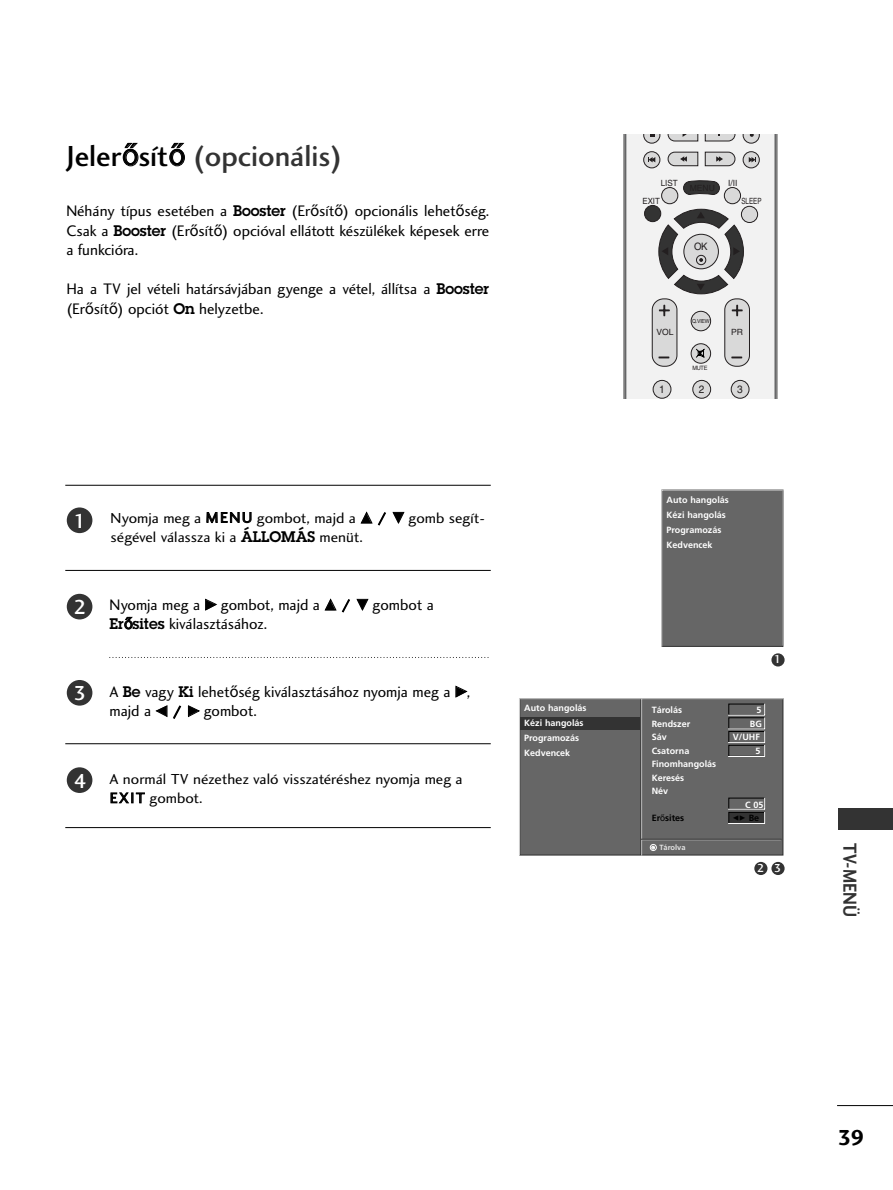
<style>
.page{position:relative;width:893px;height:1190px;background:#fff}
.page>*{position:absolute;margin:0;border:0;box-sizing:border-box;transform-origin:0 0}
.t1{font:30px "Charlotte Sans Medium Plain";color:#333}
.t2{font:22.5px "Charlotte Sans Bold Plain";color:#000}
.t3{font:21px "Charlotte Sans Medium Plain";color:#fff}
.t4{font:19.5px "Charlotte Sans Bold Plain";color:#333;scale:.9 1}
.t5{font:15.75px/19.5px "Charlotte Sans Book Plain";color:#000}
.t6{font:15px/19.5px "Charlotte Sans Book Plain";color:#000;scale:1.05 1}
.t7{font:12px "Charlotte Sans Medium Plain";color:#fff}
.t8{font:10.65px "Helvetica";color:#231f20;scale:.94 1}
.t9{font:10.2px "Helvetica";color:#231f20;scale:.94 1}
.t10{font:700 9px/15px "Frutiger";color:#fff}
.t11{font:700 9px "Frutiger";color:#000}
.t12{font:8.55px "Helvetica";color:#231f20}
.t13{font:8.55px "Helvetica";color:#231f20;scale:.73 1}
.t14{font:8.55px "Helvetica";color:#231f20;scale:.92 1}
.t15{font:8.55px "Helvetica";color:#231f20;scale:.94 1}
.t16{font:700 7.5px "Frutiger";color:#e6e6e6}
.t17{font:6px "Helvetica";color:#231f20;scale:.94 1}
.t18{font:6px "FZDING33";color:#000}
.t19{font:5.55px "Helvetica";color:#231f20;scale:.94 1}
.s1{color:#000}
.s2{font-family:"Manual Four";color:#000}
.s3{font-family:"Lubalin Graph";font-weight:600;font-size:15px}
.s4{font-family:"Manual Four"}
.s5{font-family:"FZDING33";font-size:12px}
.s6{font-size:15.75px}
.s7{font-family:"Lubalin Graph";font-weight:600}
.s8{font-family:"Manual Four";font-weight:400}
.s9{font-family:"Frutiger";font-weight:700;font-size:9px}
</style>
<div class="page">
<hr style="left:837px;top:1105px;width:55px;height:1px;background:#000">
<div style="left:838px;top:808px;width:54px;height:22px;background:#333"></div>
<hr style="left:65px;top:743px;width:425px;height:1px;background:#000">
<hr style="left:65px;top:827px;width:425px;height:1px;background:#000">
<svg style="left:623px;top:135px;width:154px;height:263px"></svg>
<hr style="left:65px;top:485px;width:425px;height:1px;background:#000">
<hr style="left:65px;top:570px;width:425px;height:1px;background:#000">
<svg style="left:110px;top:657px;width:379px;height:1px"></svg>
<div style="left:642px;top:699px;width:140px;height:155px;background:#666"></div>
<div style="left:641px;top:698px;width:142px;height:157px;border:1px solid #333"></div>
<div style="left:729px;top:812px;width:35px;height:11px;background:#333"></div>
<div style="left:728px;top:812px;width:37px;height:11px;border:1px solid #000"></div>
<hr style="left:641px;top:698px;width:142px;height:1px;background:#ccc">
<hr style="left:641px;top:698px;width:1px;height:157px;background:#ccc">
<div style="left:728px;top:703px;width:37px;height:12px;border:1px solid #000"></div>
<hr style="left:728px;top:715px;width:37px;height:1px;background:#fff">
<div style="left:728px;top:717px;width:37px;height:12px;border:1px solid #000"></div>
<hr style="left:728px;top:728px;width:37px;height:1px;background:#fff">
<div style="left:728px;top:731px;width:37px;height:12px;border:1px solid #000"></div>
<hr style="left:728px;top:742px;width:37px;height:1px;background:#fff">
<div style="left:728px;top:745px;width:37px;height:11px;border:1px solid #000"></div>
<svg style="left:764px;top:703px;width:1px;height:53px"></svg>
<hr style="left:728px;top:756px;width:37px;height:1px;background:#fff">
<div style="left:728px;top:797px;width:37px;height:12px;border:1px solid #000"></div>
<hr style="left:728px;top:808px;width:37px;height:1px;background:#fff">
<svg style="left:764px;top:797px;width:1px;height:26px"></svg>
<hr style="left:728px;top:823px;width:37px;height:1px;background:#fff">
<hr style="left:641px;top:839px;width:139px;height:1px;background:#ccc">
<hr style="left:641px;top:838px;width:140px;height:1px;background:#333">
<div style="left:650px;top:844px;width:6px;height:7px;border:1px solid #fff;border-radius:50%"></div>
<svg style="left:651px;top:845px;width:4px;height:4px"></svg>
<div style="left:520px;top:699px;width:120px;height:155px;background:#666"></div>
<div style="left:519px;top:698px;width:122px;height:157px;border:1px solid #333"></div>
<div style="left:520px;top:717px;width:120px;height:13px;background:#333"></div>
<hr style="left:519px;top:698px;width:122px;height:1px;background:#ccc">
<hr style="left:519px;top:698px;width:1px;height:157px;background:#ccc">
<div style="left:662px;top:490px;width:120px;height:156px;background:#666"></div>
<div style="left:661px;top:489px;width:122px;height:158px;border:1px solid #333"></div>
<div style="left:771px;top:653px;width:13px;height:13px;background:#333;border-radius:50%"></div>
<div style="left:754px;top:862px;width:13px;height:13px;background:#333;border-radius:50%"></div>
<div style="left:771px;top:862px;width:13px;height:13px;background:#333;border-radius:50%"></div>
<hr style="left:662px;top:489px;width:121px;height:1px;background:#ccc">
<hr style="left:661px;top:489px;width:1px;height:157px;background:#ccc">
<div style="left:67px;top:507px;width:25px;height:26px;background:#333;border-radius:50%"></div>
<div style="left:67px;top:594px;width:25px;height:25px;background:#333;border-radius:50%"></div>
<div style="left:67px;top:680px;width:25px;height:25px;background:#333;border-radius:50%"></div>
<div style="left:67px;top:767px;width:25px;height:26px;background:#333;border-radius:50%"></div>
<h1 class="t1" style="left:67px;top:144px;width:277px"><span class="s1">Jeler</span><span class="s2">≠</span><span class="s1">sít</span><span class="s2">≠</span> (opcionális)</h1>
<p class="t5" style="left:66px;top:203px;width:424px;text-align:justify">Néhány típus esetében a <span class="s3">Booster</span> (Er<span class="s4">≠</span>sít<span class="s4">≠</span>) opcionális lehet<span class="s4">≠</span>ség.<br>Csak a <span class="s3">Booster</span> (Er<span class="s4">≠</span>sít<span class="s4">≠</span>) opcióval ellátott készülékek képesek erre a funkcióra.</p>
<p class="t5" style="left:66px;top:281px;width:424px">Ha a TV jel vételi határsávjában gyenge a vétel, állítsa a <span class="s3">Booster </span>(Er<span class="s4">≠</span>sít<span class="s4">≠</span>) opciót <span class="s3">On</span> helyzetbe.</p>
<h3 class="t3" style="left:74px;top:512px;width:14px">1</h3>
<p class="t6" style="left:111px;top:509px;width:358px">Nyomja meg a MENU gombot, majd a <span class="s5">D</span> <span class="s6">/</span> <span class="s5">E</span> gomb segít&shy;ségével válassza ki a <span class="s7">ÁLLOMÁS</span> menüt.</p>
<h3 class="t3" style="left:74px;top:599px;width:14px">2</h3>
<p class="t5" style="left:109px;top:596px;width:326px">Nyomja meg a <span class="s5">G</span> gombot, majd a <span class="s5">D</span> / <span class="s5">E</span> gombot a<br><span class="s3">Er</span><span class="s4">≠</span><span class="s3">sites</span> kiválasztásához.</p>
<h3 class="t3" style="left:74px;top:685px;width:14px">3</h3>
<p class="t5" style="left:109px;top:683px;width:362px">A <span class="s3">Be</span> vagy <span class="s3">Ki</span> lehet<span class="s4">≠</span>ség kiválasztásához nyomja meg a <span class="s5">G</span>, majd a <span class="s5">F</span> / <span class="s5">G</span> gombot.</p>
<p class="t10" style="left:524px;top:701px;width:64px">Auto hangolás<br>Kézi hangolás<br>Programozás<br>Kedvencek</p>
<h3 class="t3" style="left:74px;top:772px;width:14px">4</h3>
<p class="t6" style="left:109px;top:770px;width:338px">A normál TV nézethez való visszatéréshez nyomja meg a<br>EXIT gombot.</p>
<p class="t15" style="left:660px;top:180px;width:20px">LIST</p>
<p class="t12" style="left:728px;top:180px;width:11px">I/II</p>
<p class="t14" style="left:642px;top:198px;width:20px">EXIT</p>
<p class="t9" style="left:694px;top:243px;width:16px">OK</p>
<p class="t13" style="left:741px;top:198px;width:29px">SLEEP</p>
<p class="t12" style="left:656px;top:329px;width:19px">VOL</p>
<p class="t19" style="left:692px;top:319px;width:20px">Q.VIEW</p>
<p class="t17" style="left:692px;top:366px;width:18px">MUTE</p>
<p class="t12" style="left:731px;top:329px;width:13px">PR</p>
<p class="t8" style="left:659px;top:385px;width:7px">1</p>
<p class="t8" style="left:699px;top:385px;width:7px">2</p>
<p class="t8" style="left:737px;top:385px;width:7px">3</p>
<p class="t10" style="left:666px;top:492px;width:64px">Auto hangolás<br>Kézi hangolás<br>Programozás<br>Kedvencek</p>
<p class="t7" style="left:774px;top:654px;width:9px">1</p>
<p class="t10" style="left:651px;top:703px;width:32px">Tárolás</p>
<p class="t10" style="left:756px;top:703px;width:7px">5</p>
<p class="t10" style="left:651px;top:717px;width:40px">Rendszer</p>
<p class="t10" style="left:750px;top:717px;width:13px">BG</p>
<p class="t10" style="left:651px;top:730px;width:17px">Sáv</p>
<p class="t10" style="left:733px;top:730px;width:28px">V/UHF</p>
<p class="t10" style="left:651px;top:744px;width:39px">Csatorna</p>
<p class="t10" style="left:755px;top:744px;width:7px">5</p>
<p class="t10" style="left:651px;top:758px;width:66px;line-height:13.5px">Finomhangolás<br>Keresés<br>Név</p>
<p class="t10" style="left:745px;top:798px;width:20px">C 05</p>
<p class="t11" style="left:651px;top:814px;width:34px">Er<span class="s8">≠</span>sites</p>
<p class="t18" style="left:732px;top:815px;width:28px">FG <span class="s9">Be</span></p>
<p class="t16" style="left:659px;top:844px;width:28px">Tárolva</p>
<p class="t7" style="left:757px;top:863px;width:26px">2 3</p>
<p class="t4" style="left:857px;top:843px;width:83px;rotate:90deg">TV-MENÜ</p>
<h2 class="t2" style="left:837px;top:1128px;width:28px">39</h2>
</div>
